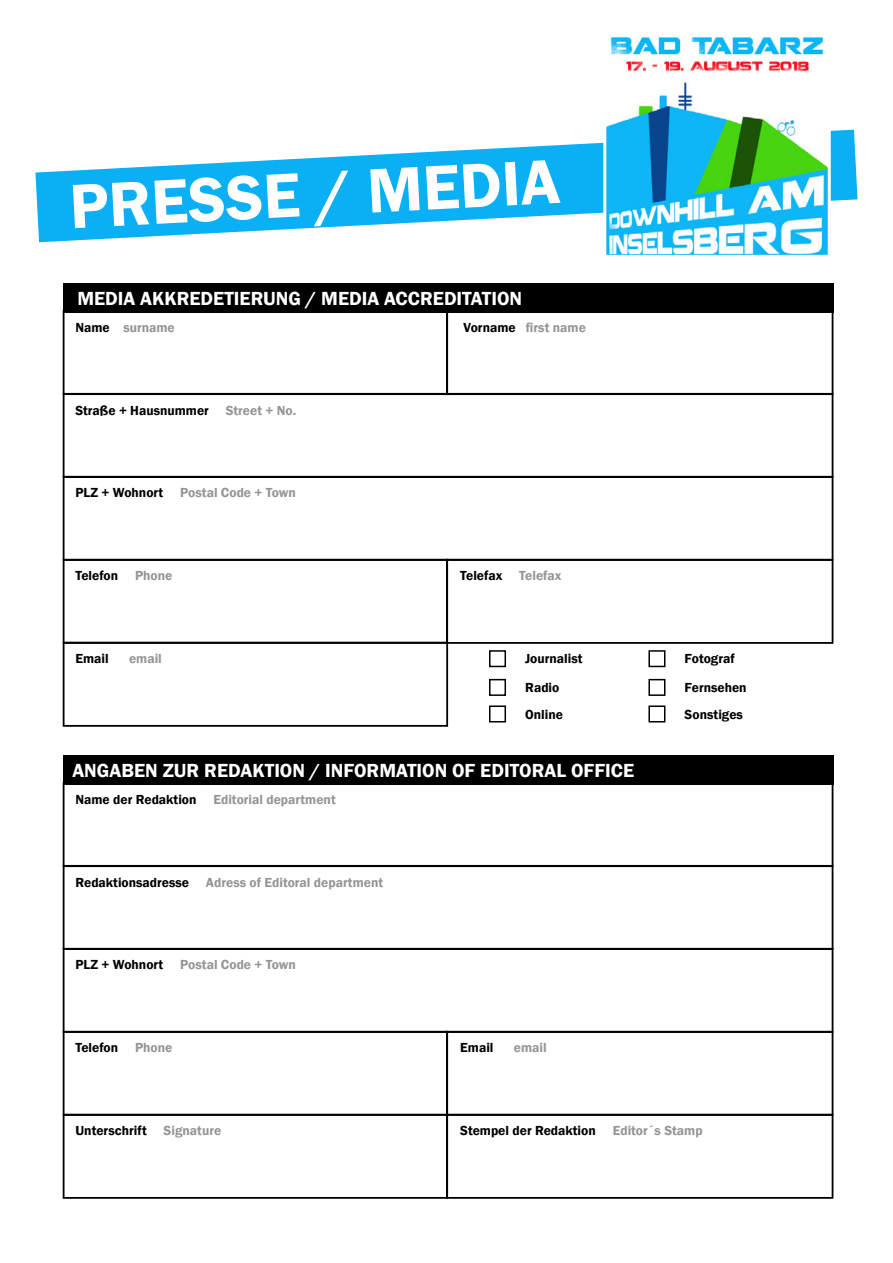
<style>
.page{position:relative;width:893px;height:1263px;background:#fff}
.page>*{position:absolute;margin:0;border:0;box-sizing:border-box;transform-origin:0 0}
.t1{font:600 64.8px "Franklin Gothic";color:#fff}
.t2{font:600 19.5px "Franklin Gothic";color:#fff}
.t3{font:600 13.5px "Franklin Gothic";color:#000}
.t4{font:600 13.5px "Franklin Gothic";color:#939598}
.s1{color:#000}
.s2{color:#939598}
</style>
<div class="page">
<svg style="left:35px;top:130px;width:822px;height:112px;fill:#0aaff4"></svg>
<img style="left:607px;top:36px;width:220px;height:218px">
<div style="left:603px;top:30px;width:228px;height:228px;border:3px solid #fff"></div>
<div style="left:63px;top:283px;width:770px;height:30px;background:#000"></div>
<div style="left:63px;top:310px;width:385px;height:85px;border:2px solid #000"></div>
<div style="left:446px;top:310px;width:387px;height:85px;border:2px solid #000"></div>
<div style="left:63px;top:393px;width:770px;height:85px;border:2px solid #000"></div>
<div style="left:446px;top:559px;width:387px;height:85px;border:2px solid #000"></div>
<div style="left:63px;top:782px;width:770px;height:85px;border:2px solid #000"></div>
<div style="left:63px;top:476px;width:770px;height:85px;border:2px solid #000"></div>
<div style="left:63px;top:755px;width:770px;height:29px;background:#000"></div>
<div style="left:63px;top:865px;width:770px;height:85px;border:2px solid #000"></div>
<div style="left:446px;top:1031px;width:387px;height:85px;border:2px solid #000"></div>
<div style="left:63px;top:948px;width:770px;height:85px;border:2px solid #000"></div>
<div style="left:63px;top:1114px;width:385px;height:85px;border:2px solid #000"></div>
<div style="left:446px;top:1114px;width:387px;height:85px;border:2px solid #000"></div>
<div style="left:63px;top:642px;width:385px;height:85px;border:2px solid #000"></div>
<div style="left:489px;top:650px;width:17px;height:17px;border:2px solid #000"></div>
<div style="left:489px;top:679px;width:17px;height:17px;border:2px solid #000"></div>
<div style="left:489px;top:705px;width:17px;height:17px;border:2px solid #000"></div>
<div style="left:648px;top:650px;width:17px;height:17px;border:2px solid #000"></div>
<div style="left:648px;top:679px;width:17px;height:17px;border:2px solid #000"></div>
<div style="left:648px;top:705px;width:17px;height:17px;border:2px solid #000"></div>
<h1 class="t1" style="left:68px;top:167px;width:492px;rotate:-3deg">PRESSE / MEDIA</h1>
<p class="t2" style="left:77px;top:286px;width:446px">MEDIA AKKREDETIERUNG / MEDIA ACCREDITATION</p>
<p class="t4" style="left:75px;top:319px;width:101px"><span class="s1">Name</span> surname</p>
<p class="t4" style="left:464px;top:319px;width:124px"><span class="s1">Vorname</span> first name</p>
<p class="t3" style="left:75px;top:402px;width:222px">Straße + Hausnummer <span class="s2">Street + No.</span></p>
<p class="t4" style="left:75px;top:485px;width:222px"><span class="s1">PLZ + Wohnort</span> Postal Code + Town</p>
<p class="t3" style="left:75px;top:567px;width:99px">Telefon <span class="s2">Phone</span></p>
<p class="t3" style="left:460px;top:567px;width:103px">Telefax <span class="s2">Telefax</span></p>
<p class="t3" style="left:75px;top:650px;width:35px">Email</p>
<p class="t4" style="left:129px;top:650px;width:34px">email</p>
<p class="t3" style="left:525px;top:651px;width:59px">Journalist</p>
<p class="t3" style="left:525px;top:679px;width:36px">Radio</p>
<p class="t3" style="left:525px;top:706px;width:39px">Online</p>
<p class="t2" style="left:72px;top:758px;width:563px">ANGABEN ZUR REDAKTION / INFORMATION OF EDITORAL OFFICE</p>
<p class="t4" style="left:75px;top:791px;width:262px"><span class="s1">Name der Redaktion</span> Editorial department</p>
<p class="t4" style="left:75px;top:874px;width:309px"><span class="s1">Redaktionsadresse</span> Adress of Editoral department</p>
<p class="t4" style="left:75px;top:957px;width:222px"><span class="s1">PLZ + Wohnort</span> Postal Code + Town</p>
<p class="t3" style="left:75px;top:1039px;width:99px">Telefon <span class="s2">Phone</span></p>
<p class="t3" style="left:460px;top:1039px;width:35px">Email</p>
<p class="t4" style="left:514px;top:1039px;width:34px">email</p>
<p class="t3" style="left:685px;top:651px;width:52px">Fotograf</p>
<p class="t3" style="left:685px;top:679px;width:64px">Fernsehen</p>
<p class="t3" style="left:685px;top:706px;width:60px">Sonstiges</p>
<p class="t3" style="left:75px;top:1122px;width:147px">Unterschrift <span class="s2">Signature</span></p>
<p class="t3" style="left:460px;top:1122px;width:244px">Stempel der Redaktion <span class="s2">Editor´s Stamp</span></p>
</div>
